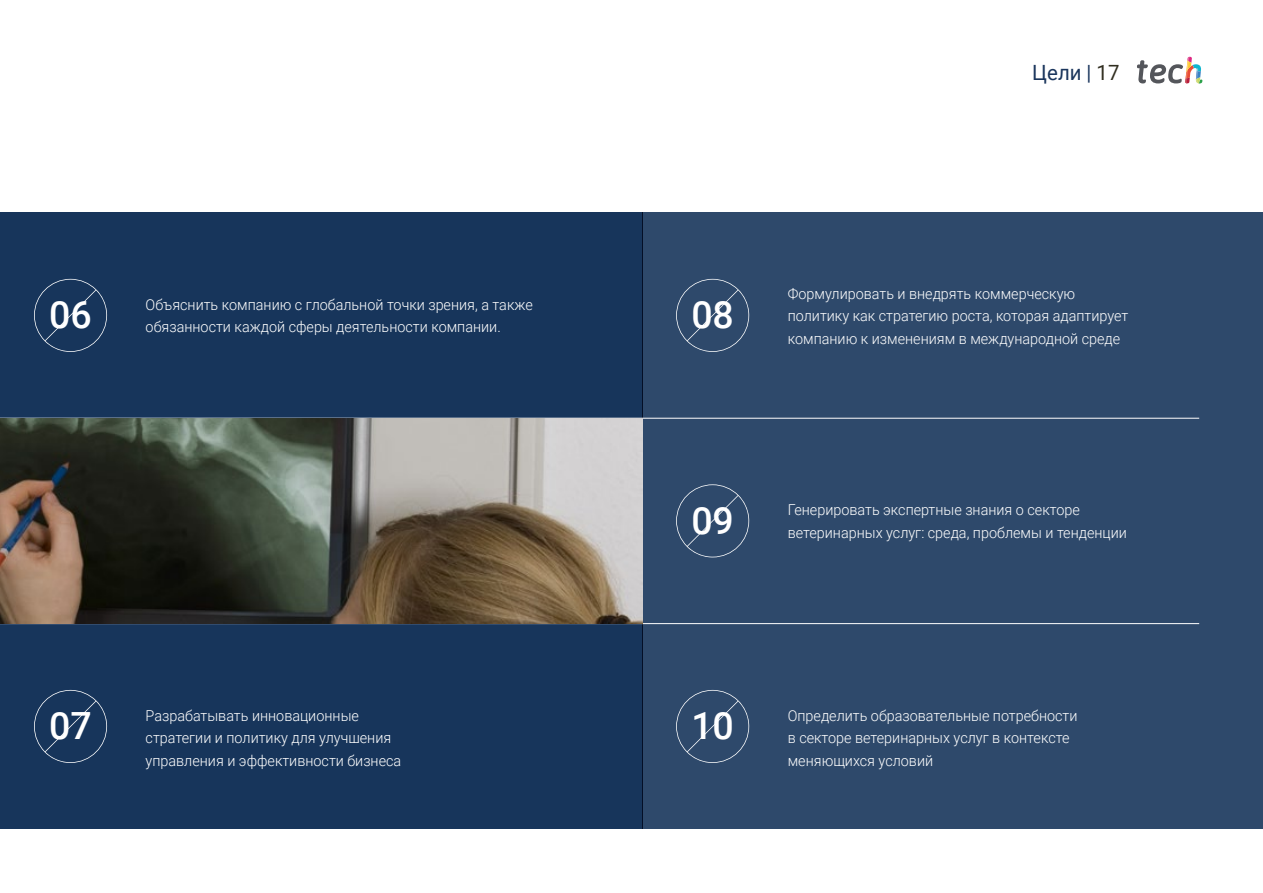
<style>
.page{position:relative;width:1263px;height:893px;background:#fff}
.page>*{position:absolute;margin:0;border:0;box-sizing:border-box;transform-origin:0 0}
.t1{font:500 37.5px "Roboto";color:#fff}
.t2{font:21px "Roboto";color:#1a355c}
.t3{font:300 15px/22.5px "Roboto";color:#fff;scale:.96 1}
.s1{color:#312e20}
</style>
<div class="page">
<svg style="left:1137px;top:57px;width:65px;height:27px"></svg>
<div style="left:0;top:213px;width:642px;height:616px;background:#17355b"></div>
<div style="left:642px;top:213px;width:621px;height:616px;background:#2e496b"></div>
<svg style="left:34px;top:279px;width:73px;height:73px"></svg>
<svg style="left:676px;top:279px;width:73px;height:73px"></svg>
<svg style="left:34px;top:690px;width:73px;height:73px"></svg>
<svg style="left:676px;top:484px;width:73px;height:73px"></svg>
<svg style="left:676px;top:690px;width:73px;height:73px"></svg>
<hr style="left:0;top:418px;width:1199px;height:1px;background:#fff">
<hr style="left:0;top:623px;width:1199px;height:1px;background:#fff">
<img style="left:0;top:418px;width:642px;height:205px">
<h2 class="t2" style="left:1032px;top:57px;width:89px">Цели | <span class="s1">17</span></h2>
<p class="t3" style="left:146px;top:293px;width:405px">Объяснить компанию с глобальной точки зрения, а также обязанности каждой сферы деятельности компании.</p>
<p class="t3" style="left:788px;top:281px;width:356px">Формулировать и внедрять коммерческую политику как стратегию роста, которая адаптирует компанию к изменениям в международной среде</p>
<h1 class="t1" style="left:49px;top:288px;width:44px">06</h1>
<h1 class="t1" style="left:691px;top:288px;width:44px">08</h1>
<h1 class="t1" style="left:49px;top:699px;width:44px">07</h1>
<p class="t3" style="left:146px;top:704px;width:268px">Разрабатывать инновационные стратегии и политику для улучшения управления и эффективности бизнеса</p>
<h1 class="t1" style="left:691px;top:494px;width:44px">09</h1>
<p class="t3" style="left:788px;top:498px;width:355px">Генерировать экспертные знания о секторе ветеринарных услуг: среда, проблемы и тенденции</p>
<h1 class="t1" style="left:691px;top:699px;width:44px">10</h1>
<p class="t3" style="left:788px;top:704px;width:303px">Определить образовательные потребности в секторе ветеринарных услуг в контексте меняющихся условий</p>
</div>
